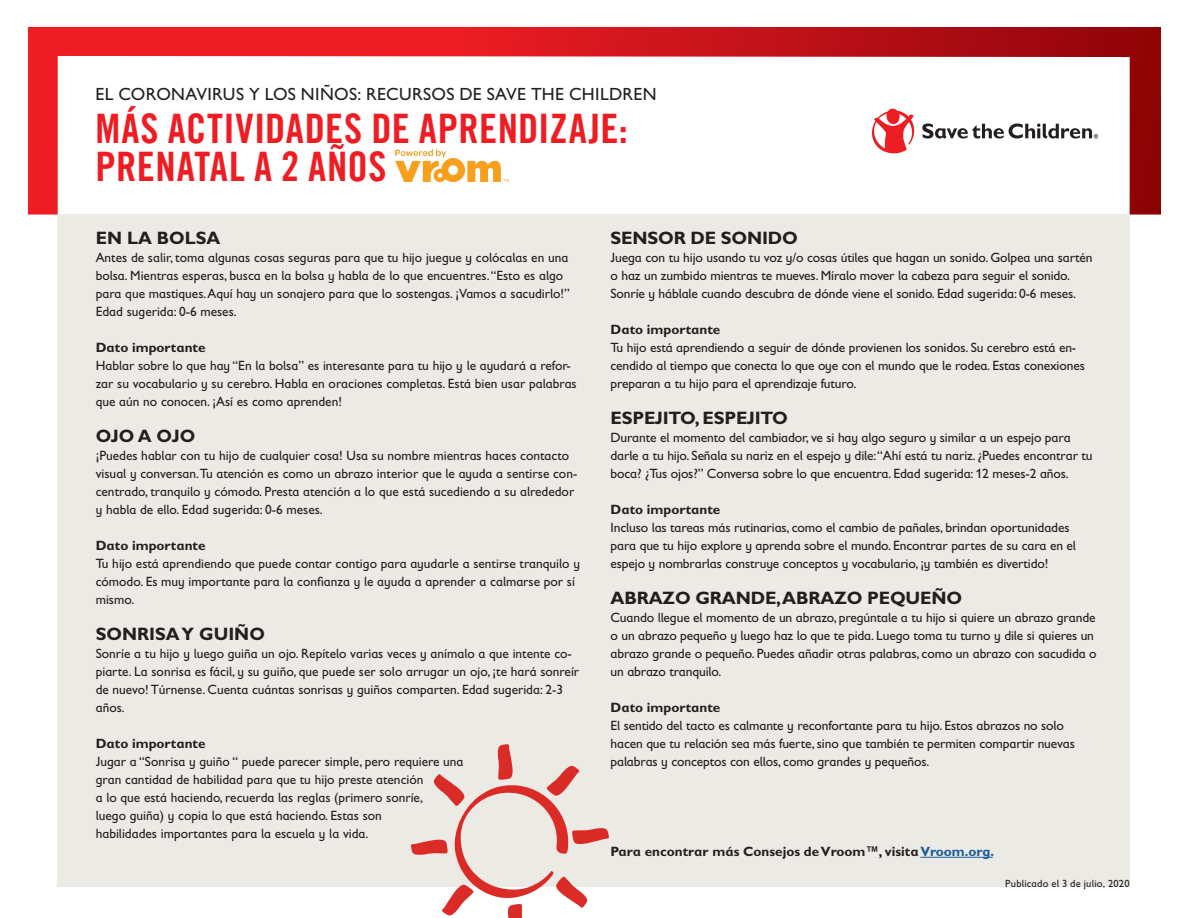
<style>
.page{position:relative;width:1188px;height:918px;background:#fff}
.page>*{position:absolute;margin:0;border:0;box-sizing:border-box;transform-origin:0 0}
.t1{font:40.8px/38.2px "Trade Gothic LT Com Bd Cn 20";letter-spacing:.01em;color:#ee1d23}
.t2{font:700 18px "Gill Sans Infant Std";letter-spacing:-.01em;color:#231f20}
.t3{font:17.7px "Gill Sans Infant Std";letter-spacing:.02em;color:#231f20}
.t4{font:13.5px/18px "Gill Sans Infant Std";letter-spacing:-.01em;color:#231f20}
.t5{font:700 13.5px "Gill Sans Infant Std";color:#231f20}
.t6{font:10.5px "Gill Sans Infant Std";letter-spacing:.02em;color:#231f20}
.s1{color:#175d9e}
</style>
<div class="page">
<svg style="left:28px;top:27px;width:1133px;height:188px"></svg>
<svg style="left:872px;top:108px;width:44px;height:46px"></svg>
<svg style="left:922px;top:123px;width:176px;height:16px"></svg>
<div style="left:57px;top:214px;width:1073px;height:672px;background:#eceae4"></div>
<img style="left:395px;top:149px;width:114px;height:33px">
<hr style="left:920px;top:857px;width:73px;height:1px;background:#175d9e">
<svg style="left:410px;top:744px;width:200px;height:174px"></svg>
<h3 class="t3" style="left:96px;top:84px;width:563px">EL CORONAVIRUS Y LOS NIÑOS: RECURSOS DE SAVE THE CHILDREN</h3>
<h1 class="t1" style="left:96px;top:109px;width:534px">MÁS ACTIVIDADES DE APRENDIZAJE:<br>PRENATAL A 2 AÑOS</h1>
<h2 class="t2" style="left:96px;top:228px;width:126px">EN LA BOLSA</h2>
<p class="t4" style="left:96px;top:249px;width:476px">Antes de salir, toma algunas cosas seguras para que tu hijo juegue y colócalas en una bolsa. Mientras esperas, busca en la bolsa y habla de lo que encuentres. “Esto es algo para que mastiques. Aquí hay un sonajero para que lo sostengas. ¡Vamos a sacudirlo!” Edad sugerida: 0-6 meses.</p>
<p class="t5" style="left:96px;top:340px;width:111px">Dato importante</p>
<p class="t4" style="left:96px;top:357px;width:483px">Hablar sobre lo que hay “En la bolsa” es interesante para tu hijo y le ayudará a refor&shy;zar su vocabulario y su cerebro. Habla en oraciones completas. Está bien usar palabras que aún no conocen. ¡Así es como aprenden!</p>
<h2 class="t2" style="left:96px;top:426px;width:101px">OJO A OJO</h2>
<p class="t4" style="left:96px;top:447px;width:483px">¡Puedes hablar con tu hijo de cualquier cosa! Usa su nombre mientras haces contacto visual y conversan.Tu atención es como un abrazo interior que le ayuda a sentirse con&shy;centrado, tranquilo y cómodo. Presta atención a lo que está sucediendo a su alrededor y habla de ello. Edad sugerida: 0-6 meses.</p>
<p class="t5" style="left:96px;top:538px;width:111px">Dato importante</p>
<p class="t4" style="left:96px;top:555px;width:486px">Tu hijo está aprendiendo que puede contar contigo para ayudarle a sentirse tranquilo y cómodo. Es muy importante para la confianza y le ayuda a aprender a calmarse por sí mismo.</p>
<h2 class="t2" style="left:96px;top:624px;width:171px">SONRISA Y GUIÑO</h2>
<p class="t4" style="left:96px;top:645px;width:485px">Sonríe a tu hijo y luego guiña un ojo. Repítelo varias veces y anímalo a que intente co&shy;piarte. La sonrisa es fácil, y su guiño, que puede ser solo arrugar un ojo, ¡te hará sonreír de nuevo! Túrnense. Cuenta cuántas sonrisas y guiños comparten. Edad sugerida: 2-3 años.</p>
<p class="t5" style="left:96px;top:736px;width:111px">Dato importante</p>
<p class="t4" style="left:96px;top:753px;width:369px">Jugar a “Sonrisa y guiño “ puede parecer simple, pero requiere una gran cantidad de habilidad para que tu hijo preste atención<br>a lo que está haciendo, recuerda las reglas (primero sonríe,<br>luego guiña) y copia lo que está haciendo. Estas son<br>habilidades importantes para la escuela y la vida.</p>
<h2 class="t2" style="left:611px;top:228px;width:189px">SENSOR DE SONIDO</h2>
<p class="t4" style="left:611px;top:249px;width:484px">Juega con tu hijo usando tu voz y/o cosas útiles que hagan un sonido. Golpea una sartén o haz un zumbido mientras te mueves. Míralo mover la cabeza para seguir el sonido.<br>Sonríe y háblale cuando descubra de dónde viene el sonido. Edad sugerida: 0-6 meses.</p>
<p class="t5" style="left:611px;top:322px;width:111px">Dato importante</p>
<p class="t4" style="left:611px;top:339px;width:476px">Tu hijo está aprendiendo a seguir de dónde provienen los sonidos. Su cerebro está en&shy;cendido al tiempo que conecta lo que oye con el mundo que le rodea. Estas conexiones preparan a tu hijo para el aprendizaje futuro.</p>
<h2 class="t2" style="left:611px;top:408px;width:179px">ESPEJITO, ESPEJITO</h2>
<p class="t4" style="left:611px;top:429px;width:484px">Durante el momento del cambiador, ve si hay algo seguro y similar a un espejo para darle a tu hijo. Señala su nariz en el espejo y dile:“Ahí está tu nariz. ¿Puedes encontrar tu boca? ¿Tus ojos?” Conversa sobre lo que encuentra. Edad sugerida: 12 meses-2 años.</p>
<p class="t5" style="left:611px;top:502px;width:111px">Dato importante</p>
<p class="t4" style="left:611px;top:519px;width:467px">Incluso las tareas más rutinarias, como el cambio de pañales, brindan oportunidades para que tu hijo explore y aprenda sobre el mundo. Encontrar partes de su cara en el espejo y nombrarlas construye conceptos y vocabulario, ¡y también es divertido!</p>
<h2 class="t2" style="left:611px;top:588px;width:353px">ABRAZO GRANDE,ABRAZO PEQUEÑO</h2>
<p class="t4" style="left:611px;top:609px;width:488px">Cuando llegue el momento de un abrazo, pregúntale a tu hijo si quiere un abrazo grande o un abrazo pequeño y luego haz lo que te pida. Luego toma tu turno y dile si quieres un abrazo grande o pequeño. Puedes añadir otras palabras, como un abrazo con sacudida o un abrazo tranquilo.</p>
<p class="t5" style="left:611px;top:700px;width:111px">Dato importante</p>
<p class="t4" style="left:611px;top:717px;width:466px">El sentido del tacto es calmante y reconfortante para tu hijo. Estos abrazos no solo hacen que tu relación sea más fuerte, sino que también te permiten compartir nuevas palabras y conceptos con ellos, como grandes y pequeños.</p>
<p class="t5" style="left:611px;top:843px;width:385px">Para encontrar más Consejos de Vroom™, visita <span class="s1">Vroom.org.</span></p>
<p class="t6" style="left:1005px;top:877px;width:126px">Publicado el 3 de julio, 2020</p>
</div>
